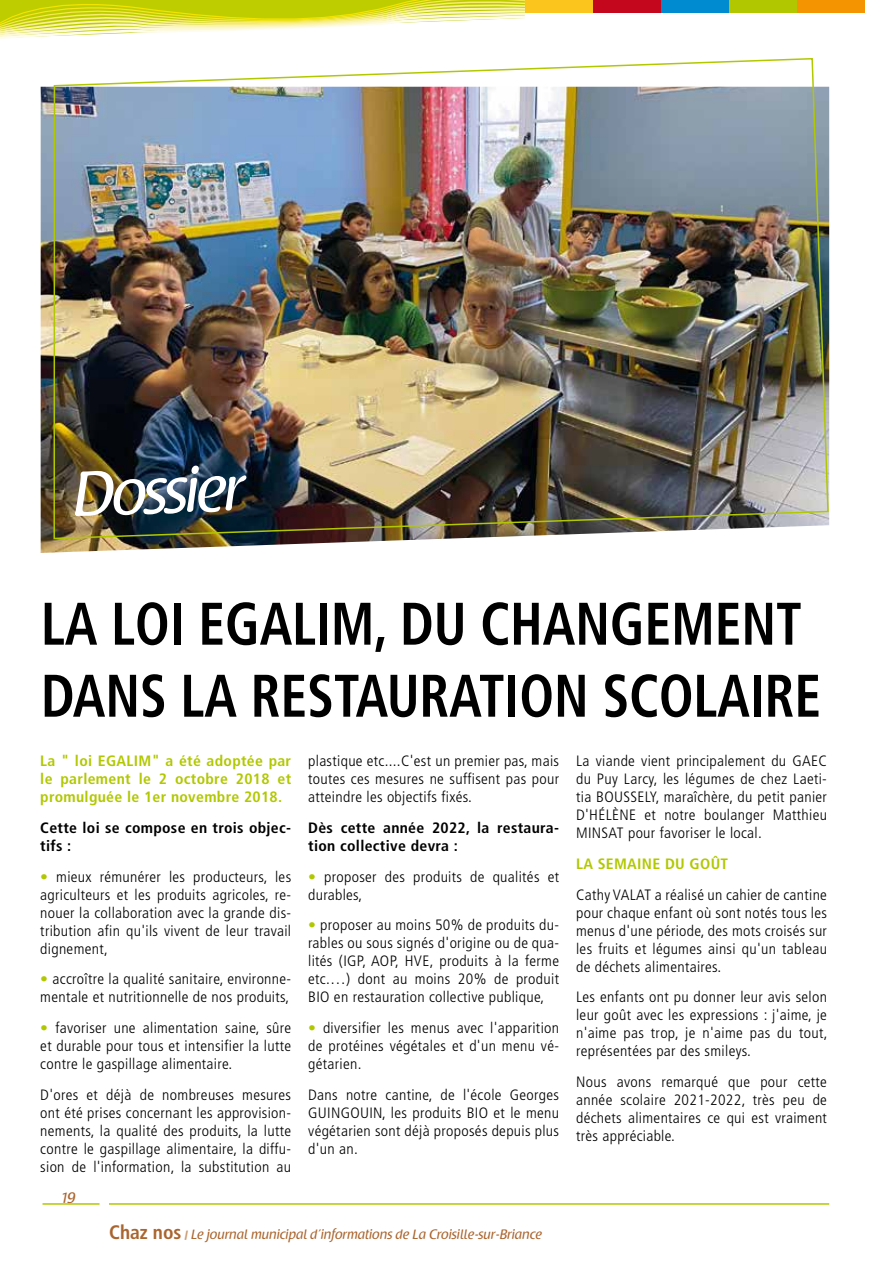
<style>
.page{position:relative;width:893px;height:1263px;background:#fff}
.page>*{position:absolute;margin:0;border:0;box-sizing:border-box;transform-origin:0 0}
.t1{font:63px "Raspoutine Classic";color:#fff}
.t2{font:700 condensed 60px/72px "Frutiger LT Std";color:#000;scale:.89 1}
.t3{font:300 condensed 15px/18px "Frutiger LT Std";letter-spacing:.02em;color:#000;text-align:justify;scale:1.05 1}
.t4{font:700 condensed 15px/18px "Frutiger LT Std";letter-spacing:.02em;color:#b1c800;text-align:justify;scale:1.05 1}
.t5{font:700 condensed 15px/18px "Frutiger LT Std";letter-spacing:.02em;color:#000;scale:1.05 1}
.t6{font:15px "Raspoutine Classic";color:#aa652e}
.t7{font:13.5px "Raspoutine Classic";color:#aa652e}
.s1{color:#b1c800}
.s2{font-family:"Frutiger LT Std";font-weight:700;font-stretch:condensed;font-size:19.5px}
.s3{font-family:"Raspoutine";font-weight:500;color:#cb9e76}
</style>
<div class="page">
<hr style="left:109px;top:1203px;width:720px;height:2px;background:#b1c800">
<hr style="left:43px;top:1203px;width:56px;height:2px;background:#b1c800">
<div style="left:797px;top:0;width:68px;height:13px;background:#f39400"></div>
<div style="left:729px;top:0;width:68px;height:13px;background:#b1c800"></div>
<div style="left:661px;top:0;width:68px;height:13px;background:#008bd0"></div>
<div style="left:593px;top:0;width:68px;height:13px;background:#c4071c"></div>
<div style="left:525px;top:0;width:68px;height:13px;background:#fcc51d"></div>
<svg style="left:0;top:0;width:525px;height:39px"></svg>
<img style="left:41px;top:87px;width:367px;height:466px">
<img style="left:53px;top:58px;width:776px;height:482px">
<h1 class="t1" style="left:71px;top:459px;width:173px;rotate:-2deg">Dossier</h1>
<h2 class="t2" style="left:41px;top:588px;width:878px">LA LOI EGALIM, DU CHANGEMENT<br>DANS LA RESTAURATION SCOLAIRE</h2>
<p class="t4" style="left:40px;top:752px;width:240px">La " loi EGALIM" a été adoptée par le parlement le 2 octobre 2018 et promulguée le 1er novembre 2018.</p>
<p class="t5" style="left:40px;top:819px;width:240px">Cette loi se compose en trois objec&shy;tifs :</p>
<p class="t3" style="left:40px;top:868px;width:240px"><span class="s1">•</span> mieux rémunérer les producteurs, les agriculteurs et les produits agricoles, re&shy;nouer la collaboration avec la grande dis&shy;tribution afin qu'ils vivent de leur travail dignement,</p>
<p class="t3" style="left:40px;top:970px;width:240px"><span class="s1">•</span> accroître la qualité sanitaire, environne&shy;mentale et nutritionnelle de nos produits,</p>
<p class="t3" style="left:40px;top:1019px;width:240px"><span class="s1">•</span> favoriser une alimentation saine, sûre et durable pour tous et intensifier la lutte contre le gaspillage alimentaire.</p>
<p class="t3" style="left:40px;top:1086px;width:240px">D'ores et déjà de nombreuses mesures ont été prises concernant les approvision&shy;nements, la qualité des produits, la lutte contre le gaspillage alimentaire, la diffu&shy;sion de l'information, la substitution au</p>
<p class="t6" style="left:61px;top:1189px;width:16px">19</p>
<p class="t3" style="left:308px;top:752px;width:240px">plastique etc....C'est un premier pas, mais toutes ces mesures ne suffisent pas pour atteindre les objectifs fixés.</p>
<p class="t5" style="left:308px;top:819px;width:240px">Dès cette année 2022, la restaura&shy;tion collective devra :</p>
<p class="t3" style="left:308px;top:868px;width:240px"><span class="s1">•</span> proposer des produits de qualités et durables,</p>
<p class="t3" style="left:308px;top:916px;width:240px"><span class="s1">•</span> proposer au moins 50% de produits du&shy;rables ou sous signés d'origine ou de qua&shy;lités (IGP, AOP, HVE, produits à la ferme etc.…) dont au moins 20% de produit BIO en restauration collective publique,</p>
<p class="t3" style="left:308px;top:1019px;width:240px"><span class="s1">•</span> diversifier les menus avec l'apparition de protéines végétales et d'un menu vé&shy;gétarien.</p>
<p class="t3" style="left:308px;top:1086px;width:240px">Dans notre cantine, de l'école Georges GUINGOUIN, les produits BIO et le menu végétarien sont déjà proposés depuis plus d'un an.</p>
<p class="t7" style="left:109px;top:1226px;width:434px"><span class="s2">Chaz nos</span> <span class="s3">I</span> Le journal municipal d’informations de La Croisille-sur-Briance</p>
<p class="t3" style="left:576px;top:752px;width:240px">La viande vient principalement du GAEC du Puy Larcy, les légumes de chez Laeti&shy;tia BOUSSELY, maraîchère, du petit panier D'HÉLÈNE et notre boulanger Matthieu MINSAT pour favoriser le local.</p>
<p class="t4" style="left:576px;top:855px;width:146px">LA SEMAINE DU GOÛT</p>
<p class="t3" style="left:576px;top:885px;width:240px">Cathy VALAT a réalisé un cahier de cantine pour chaque enfant où sont notés tous les menus d'une période, des mots croisés sur les fruits et légumes ainsi qu'un tableau de déchets alimentaires.</p>
<p class="t3" style="left:576px;top:988px;width:241px">Les enfants ont pu donner leur avis selon leur goût avec les expressions : j'aime, je n'aime pas trop, je n'aime pas du tout, représentées par des smileys.</p>
<p class="t3" style="left:576px;top:1073px;width:240px">Nous avons remarqué que pour cette année scolaire 2021-2022, très peu de déchets alimentaires ce qui est vraiment très appréciable.</p>
</div>
